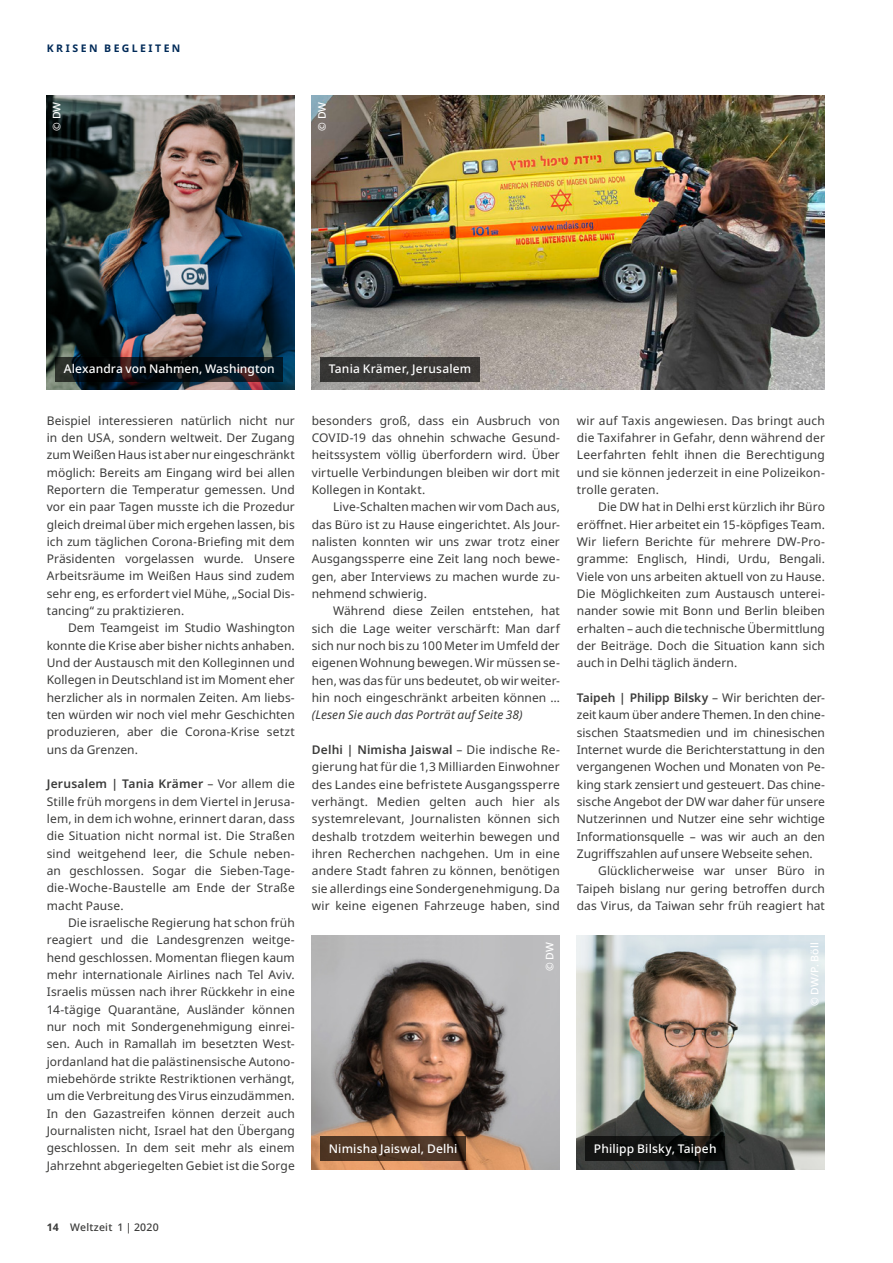
<style>
.page{position:relative;width:893px;height:1263px;background:#fff}
.page>*{position:absolute;margin:0;border:0;box-sizing:border-box;transform-origin:0 0}
.t1{font:12px/17.4px "Noto Sans";letter-spacing:.005em;color:#3b3b3a;text-align:justify}
.t2{font:500 12px "Noto Sans";letter-spacing:.01em;color:#fff}
.t3{font:italic 12px "Noto Sans";letter-spacing:.005em;color:#3b3b3a}
.t4{font:500 10.5px "Noto Sans";letter-spacing:.015em;color:#fff}
.t5{font:500 10.5px "Noto Sans";letter-spacing:.02em;color:#3b3b3a}
.t6{font:700 10.5px "Noto Sans";letter-spacing:.23em;color:#002a58}
.s1{font-weight:600}
.s2{font-weight:700}
</style>
<div class="page">
<img style="left:312px;top:95px;width:513px;height:295px">
<img style="left:47px;top:95px;width:248px;height:252px">
<img style="left:312px;top:936px;width:248px;height:233px">
<img style="left:577px;top:936px;width:248px;height:233px">
<svg style="left:311px;top:1126px;width:168px;height:44px;background:#8c6144"></svg>
<svg style="left:576px;top:1126px;width:162px;height:44px;background:#2b2b28"></svg>
<svg style="left:46px;top:347px;width:249px;height:43px;background:#212a31"></svg>
<svg style="left:311px;top:347px;width:182px;height:43px;background:#6d6a67"></svg>
<p class="t6" style="left:47px;top:41px;width:135px">KRISEN BEGLEITEN</p>
<p class="t4" style="left:49px;top:131px;width:31px;rotate:-90deg">© DW</p>
<p class="t4" style="left:314px;top:131px;width:31px;rotate:-90deg">© DW</p>
<p class="t2" style="left:64px;top:360px;width:212px">Alexandra von Nahmen, Washington</p>
<p class="t2" style="left:329px;top:360px;width:144px">Tania Krämer, Jerusalem</p>
<p class="t1" style="left:47px;top:412px;width:250px">Beispiel interessieren natürlich nicht nur in den USA, sondern weltweit. Der Zugang zum Weißen Haus ist aber nur eingeschränkt möglich: Bereits am Eingang wird bei allen Reportern die Temperatur gemessen. Und vor ein paar Tagen musste ich die Prozedur gleich dreimal über mich ergehen lassen, bis ich zum täglichen Corona-Briefing mit dem Präsidenten vorgelassen wurde. Unsere Arbeitsräume im Weißen Haus sind zudem sehr eng, es erfordert viel Mühe, „Social Dis&shy;tancing“ zu praktizieren.</p>
<p class="t1" style="left:47px;top:620px;width:250px;text-indent:21px">Dem Teamgeist im Studio Washington konnte die Krise aber bisher nichts anhaben.<br>Und der Austausch mit den Kolleginnen und Kollegen in Deutschland ist im Moment eher herzlicher als in normalen Zeiten. Am liebs&shy;ten würden wir noch viel mehr Geschichten produzieren, aber die Corona-Krise setzt uns da Grenzen.</p>
<p class="t1" style="left:47px;top:776px;width:250px"><span class="s1">Jerusalem | Tania Krämer</span> – Vor allem die Stille früh morgens in dem Viertel in Jerusa&shy;lem, in dem ich wohne, erinnert daran, dass die Situation nicht normal ist. Die Straßen sind weitgehend leer, die Schule neben&shy;an geschlossen. Sogar die Sieben-Tage&shy;die-Woche-Baustelle am Ende der Straße macht Pause.</p>
<p class="t1" style="left:47px;top:914px;width:250px;text-indent:21px">Die israelische Regierung hat schon früh reagiert und die Landesgrenzen weitge&shy;hend geschlossen. Momentan fliegen kaum mehr internationale Airlines nach Tel Aviv.<br>Israelis müssen nach ihrer Rückkehr in eine 14-tägige Quarantäne, Ausländer können nur noch mit Sondergenehmigung einrei&shy;sen. Auch in Ramallah im besetzten West&shy;jordanland hat die palästinensische Autono&shy;miebehörde strikte Restriktionen verhängt, um die Verbreitung des Virus einzudämmen.<br>In den Gazastreifen können derzeit auch Journalisten nicht, Israel hat den Übergang geschlossen. In dem seit mehr als einem Jahrzehnt abgeriegelten Gebiet ist die Sorge</p>
<p class="t1" style="left:312px;top:412px;width:250px">besonders groß, dass ein Ausbruch von COVID-19 das ohnehin schwache Gesund&shy;heitssystem völlig überfordern wird. Über virtuelle Verbindungen bleiben wir dort mit Kollegen in Kontakt.</p>
<p class="t1" style="left:312px;top:498px;width:250px;text-indent:21px">Live-Schalten machen wir vom Dach aus, das Büro ist zu Hause eingerichtet. Als Jour&shy;nalisten konnten wir uns zwar trotz einer Ausgangssperre eine Zeit lang noch bewe&shy;gen, aber Interviews zu machen wurde zu&shy;nehmend schwierig.</p>
<p class="t1" style="left:312px;top:602px;width:250px;text-indent:21px">Während diese Zeilen entstehen, hat sich die Lage weiter verschärft: Man darf sich nur noch bis zu 100 Meter im Umfeld der eigenen Wohnung bewegen. Wir müssen se&shy;hen, was das für uns bedeutet, ob wir weiter&shy;hin noch eingeschränkt arbeiten können …</p>
<p class="t3" style="left:312px;top:706px;width:212px">(Lesen Sie auch das Porträt auf Seite 38)</p>
<p class="t1" style="left:312px;top:741px;width:250px"><span class="s1">Delhi | Nimisha Jaiswal</span> – Die indische Re&shy;gierung hat für die 1,3 Milliarden Einwohner des Landes eine befristete Ausgangssperre verhängt. Medien gelten auch hier als systemrelevant, Journalisten können sich deshalb trotzdem weiterhin bewegen und ihren Recherchen nachgehen. Um in eine andere Stadt fahren zu können, benötigen sie allerdings eine Sondergenehmigung. Da wir keine eigenen Fahrzeuge haben, sind</p>
<p class="t4" style="left:542px;top:971px;width:31px;rotate:-90deg">© DW</p>
<p class="t1" style="left:577px;top:412px;width:250px">wir auf Taxis angewiesen. Das bringt auch die Taxifahrer in Gefahr, denn während der Leerfahrten fehlt ihnen die Berechtigung und sie können jederzeit in eine Polizeikon&shy;trolle geraten.</p>
<p class="t1" style="left:577px;top:499px;width:250px;text-indent:21px">Die DW hat in Delhi erst kürzlich ihr Büro eröffnet. Hier arbeitet ein 15-köpfiges Team.<br>Wir liefern Berichte für mehrere DW-Pro&shy;gramme: Englisch, Hindi, Urdu, Bengali.<br>Viele von uns arbeiten aktuell von zu Hause.<br>Die Möglichkeiten zum Austausch unterei&shy;nander sowie mit Bonn und Berlin bleiben erhalten – auch die technische Übermittlung der Beiträge. Doch die Situation kann sich auch in Delhi täglich ändern.</p>
<p class="t1" style="left:577px;top:689px;width:250px"><span class="s1">Taipeh | Philipp Bilsky</span> – Wir berichten der&shy;zeit kaum über andere Themen. In den chine&shy;sischen Staatsmedien und im chinesischen Internet wurde die Berichterstattung in den vergangenen Wochen und Monaten von Pe&shy;king stark zensiert und gesteuert. Das chine&shy;sische Angebot der DW war daher für unsere Nutzerinnen und Nutzer eine sehr wichtige Informationsquelle – was wir auch an den Zugriffszahlen auf unsere Webseite sehen.</p>
<p class="t1" style="left:577px;top:862px;width:250px;text-indent:21px">Glücklicherweise war unser Büro in Taipeh bislang nur gering betroffen durch das Virus, da Taiwan sehr früh reagiert hat</p>
<p class="t4" style="left:807px;top:1006px;width:66px;rotate:-90deg">© DW/P. Böll</p>
<p class="t2" style="left:329px;top:1140px;width:130px">Nimisha Jaiswal, Delhi</p>
<p class="t2" style="left:594px;top:1140px;width:124px">Philipp Bilsky, Taipeh</p>
<p class="t5" style="left:47px;top:1220px;width:113px"><span class="s2">14</span> Weltzeit 1 | 2020</p>
</div>
